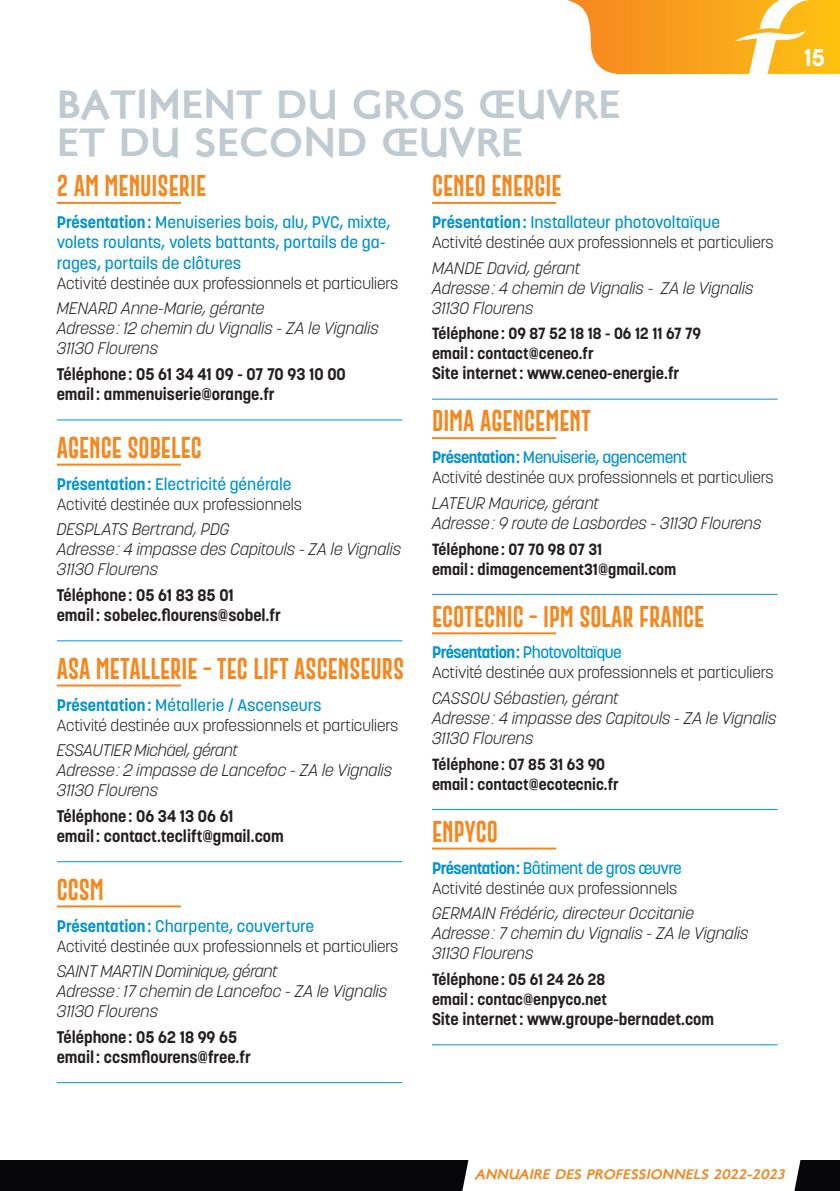
<style>
.page{position:relative;width:840px;height:1191px;background:#fff}
.page>*{position:absolute;margin:0;border:0;box-sizing:border-box;transform-origin:0 0}
.t1{font:40px/38px "London Two";color:#c0cbd1}
.t2{font:700 24px "Korolev";color:#fff}
.t3{font:22px "Gobold Extra 2";color:#f5871f}
.t4{font:italic 300 16.6px/20px "Korolev";color:#231f20}
.t5{font:700 16.6px/20px "Korolev";color:#231f20}
.t6{font:500 16.6px/20.4px "Korolev";color:#0093d0}
.t7{font:500 16.6px "Korolev";letter-spacing:-.03em;color:#0093d0}
.t8{font:300 16px "Korolev";color:#231f20}
.t9{font:700 16px/20px "Korolev";color:#231f20}
.t10{font:italic 14px "London Two";color:#f5871f}
.s1{font-weight:700}
</style>
<div class="page">
<div style="left:0;top:1159px;width:839px;height:32px;background:#060609"></div>
<svg style="left:568px;top:0;width:271px;height:74px"></svg>
<div style="left:460px;top:1159px;width:341px;height:32px;background:#fff"></div>
<hr style="left:57px;top:202px;width:124px;height:2px;background:#f5871f">
<hr style="left:57px;top:419px;width:345px;height:1px;background:#0093d0">
<hr style="left:57px;top:463px;width:124px;height:2px;background:#f5871f">
<hr style="left:57px;top:640px;width:345px;height:1px;background:#0093d0">
<hr style="left:57px;top:684px;width:124px;height:2px;background:#f5871f">
<hr style="left:57px;top:861px;width:345px;height:1px;background:#0093d0">
<hr style="left:57px;top:905px;width:124px;height:2px;background:#f5871f">
<hr style="left:57px;top:1082px;width:345px;height:1px;background:#0093d0">
<hr style="left:432px;top:202px;width:124px;height:2px;background:#f5871f">
<hr style="left:432px;top:399px;width:345px;height:1px;background:#0093d0">
<hr style="left:432px;top:437px;width:124px;height:2px;background:#f5871f">
<hr style="left:432px;top:594px;width:345px;height:1px;background:#0093d0">
<hr style="left:432px;top:632px;width:124px;height:2px;background:#f5871f">
<hr style="left:432px;top:809px;width:345px;height:1px;background:#0093d0">
<hr style="left:432px;top:847px;width:124px;height:2px;background:#f5871f">
<hr style="left:432px;top:1044px;width:345px;height:1px;background:#0093d0">
<h1 class="t1" style="left:57px;top:85px;width:564px">BATIMENT DU GROS ŒUVRE<br>ET DU SECOND ŒUVRE</h1>
<h3 class="t3" style="left:57px;top:172px;width:151px">2 AM MENUISERIE</h3>
<p class="t6" style="left:57px;top:212px;width:335px"><span class="s1">Présentation:</span> Menuiseries bois, alu, PVC, mixte, volets roulants, volets battants, portails de ga&shy;rages, portails de clôtures</p>
<p class="t8" style="left:57px;top:273px;width:343px">Activité destinée aux professionnels et particuliers</p>
<p class="t4" style="left:57px;top:299px;width:323px">MENARD Anne-Marie, gérante<br>Adresse: 12 chemin du Vignalis - ZA le Vignalis<br>31130 Flourens</p>
<p class="t5" style="left:57px;top:364px;width:290px">Téléphone : 05 61 34 41 09 - 07 70 93 10 00 email : ammenuiserie@orange.fr</p>
<h3 class="t3" style="left:57px;top:433px;width:147px">AGENCE SOBELEC</h3>
<p class="t6" style="left:57px;top:473px;width:236px"><span class="s1">Présentation:</span> Electricité générale</p>
<p class="t8" style="left:57px;top:494px;width:247px">Activité destinée aux professionnels</p>
<p class="t4" style="left:57px;top:519px;width:346px">DESPLATS Bertrand, PDG<br>Adresse: 4 impasse des Capitouls - ZA le Vignalis<br>31130 Flourens</p>
<p class="t5" style="left:57px;top:585px;width:226px">Téléphone : 05 61 83 85 01<br>email : sobelec.flourens@sobel.fr</p>
<h3 class="t3" style="left:57px;top:654px;width:349px">ASA METALLERIE - TEC LIFT ASCENSEURS</h3>
<p class="t6" style="left:57px;top:694px;width:266px"><span class="s1">Présentation:</span> Métallerie / Ascenseurs</p>
<p class="t8" style="left:57px;top:715px;width:343px">Activité destinée aux professionnels et particuliers</p>
<p class="t4" style="left:57px;top:740px;width:337px">ESSAUTIER Michäel, gérant<br>Adresse: 2 impasse de Lancefoc - ZA le Vignalis<br>31130 Flourens</p>
<p class="t5" style="left:57px;top:806px;width:228px">Téléphone : 06 34 13 06 61<br>email : contact.teclift@gmail.com</p>
<h3 class="t3" style="left:57px;top:875px;width:49px">CCSM</h3>
<p class="t6" style="left:57px;top:915px;width:259px"><span class="s1">Présentation:</span> Charpente, couverture</p>
<p class="t8" style="left:57px;top:935px;width:343px">Activité destinée aux professionnels et particuliers</p>
<p class="t4" style="left:57px;top:961px;width:332px">SAINT MARTIN Dominique, gérant<br>Adresse: 17 chemin de Lancefoc - ZA le Vignalis<br>31130 Flourens</p>
<p class="t5" style="left:57px;top:1027px;width:195px">Téléphone : 05 62 18 99 65 email : ccsmflourens@free.fr</p>
<h3 class="t3" style="left:432px;top:172px;width:131px">CENEO ENERGIE</h3>
<p class="t6" style="left:432px;top:212px;width:289px"><span class="s1">Présentation:</span> Installateur photovoltaïque</p>
<p class="t8" style="left:432px;top:232px;width:343px">Activité destinée aux professionnels et particuliers</p>
<p class="t4" style="left:432px;top:258px;width:323px">MANDE David, gérant<br>Adresse: 4 chemin de Vignalis - ZA le Vignalis<br>31130 Flourens</p>
<p class="t9" style="left:432px;top:324px;width:270px">Téléphone : 09 87 52 18 18 - 06 12 11 67 79 email : contact@ceneo.fr</p>
<p class="t5" style="left:432px;top:363px;width:249px">Site internet: www.ceneo-energie.fr</p>
<h3 class="t3" style="left:432px;top:407px;width:160px">DIMA AGENCEMENT</h3>
<p class="t7" style="left:432px;top:447px;width:256px"><span class="s1">Présentation:</span> Menuiserie, agencement</p>
<p class="t8" style="left:432px;top:467px;width:343px">Activité destinée aux professionnels et particuliers</p>
<p class="t4" style="left:432px;top:493px;width:331px">LATEUR Maurice, gérant<br>Adresse: 9 route de Lasbordes - 31130 Flourens</p>
<p class="t9" style="left:432px;top:539px;width:246px">Téléphone : 07 70 98 07 31<br>email : dimagencement31@gmail.com</p>
<h3 class="t3" style="left:432px;top:602px;width:274px">ECOTECNIC - IPM SOLAR FRANCE</h3>
<p class="t7" style="left:432px;top:642px;width:191px"><span class="s1">Présentation:</span> Photovoltaïque</p>
<p class="t8" style="left:432px;top:662px;width:343px">Activité destinée aux professionnels et particuliers</p>
<p class="t4" style="left:432px;top:688px;width:346px">CASSOU Sébastien, gérant<br>Adresse: 4 impasse des Capitouls - ZA le Vignalis<br>31130 Flourens</p>
<p class="t9" style="left:432px;top:754px;width:188px">Téléphone : 07 85 31 63 90 email : contact@ecotecnic.fr</p>
<h3 class="t3" style="left:432px;top:817px;width:67px">ENPYCO</h3>
<p class="t7" style="left:432px;top:857px;width:251px"><span class="s1">Présentation:</span> Bâtiment de gros œuvre</p>
<p class="t8" style="left:432px;top:878px;width:247px">Activité destinée aux professionnels</p>
<p class="t4" style="left:432px;top:903px;width:318px">GERMAIN Frédéric, directeur Occitanie<br>Adresse: 7 chemin du Vignalis - ZA le Vignalis<br>31130 Flourens</p>
<p class="t9" style="left:432px;top:969px;width:176px">Téléphone : 05 61 24 26 28 email : contac@enpyco.net</p>
<p class="t5" style="left:432px;top:1009px;width:283px">Site internet: www.groupe-bernadet.com</p>
<h2 class="t2" style="left:803px;top:42px;width:22px">15</h2>
<p class="t10" style="left:474px;top:1165px;width:314px">ANNUAIRE DES PROFESSIONNELS 2022-2023</p>
</div>
